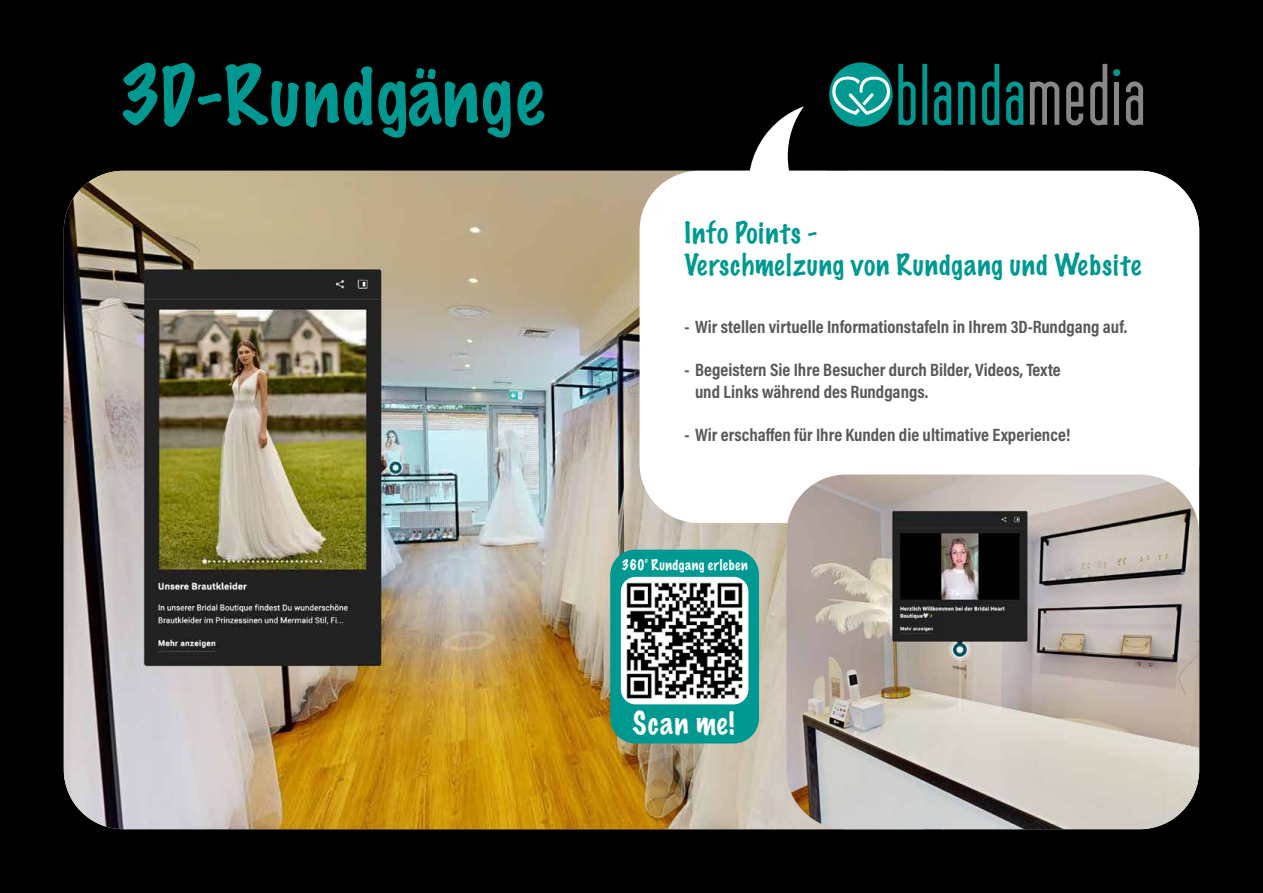
<style>
.page{position:relative;width:1263px;height:893px;background:#000}
.page>*{position:absolute;margin:0;border:0;box-sizing:border-box;transform-origin:0 0}
.t1{font:100 75px "Marker Felt";letter-spacing:.03em;color:#009992}
.t2{font:100 28.65px "Marker Felt";letter-spacing:.04em;color:#fff}
.t3{font:100 27px/32.4px "Marker Felt";letter-spacing:.04em;color:#009992}
.t4{font:18px/21.6px "Acumin Variable Concept";color:#58585a}
.t5{font:100 13.5px "Marker Felt";letter-spacing:.04em;color:#fff}
</style>
<div class="page">
<img style="left:64px;top:171px;width:722px;height:658px">
<div style="left:639px;top:171px;width:560px;height:352px;background:#fff;border-radius:60px"></div>
<svg style="left:1030px;top:81px;width:29px;height:44px"></svg>
<svg style="left:1066px;top:81px;width:17px;height:44px"></svg>
<svg style="left:1090px;top:64px;width:17px;height:61px"></svg>
<svg style="left:1113px;top:69px;width:7px;height:7px"></svg>
<div style="left:1114px;top:82px;width:5px;height:43px;background:#868786"></div>
<svg style="left:1126px;top:81px;width:17px;height:44px"></svg>
<svg style="left:737px;top:64px;width:286px;height:107px"></svg>
<img style="left:786px;top:474px;width:413px;height:355px">
<div style="left:610px;top:550px;width:149px;height:193px;background:#009992;border-radius:25px"></div>
<img style="left:621px;top:577px;width:127px;height:127px">
<h1 class="t1" style="left:119px;top:36px;width:427px">3D-Rundgänge</h1>
<h3 class="t3" style="left:685px;top:216px;width:458px">Info Points -<br>Verschmelzung von Rundgang und Website</h3>
<p class="t4" style="left:685px;top:315px;width:444px">- Wir stellen virtuelle Informationstafeln in Ihrem 3D-Rundgang auf.</p>
<p class="t4" style="left:695px;top:359px;width:367px;text-indent:-10px">- Begeistern Sie Ihre Besucher durch Bilder, Videos, Texte und Links während des Rundgangs.</p>
<p class="t4" style="left:685px;top:423px;width:387px">- Wir erschaffen für Ihre Kunden die ultimative Experience!</p>
<p class="t5" style="left:622px;top:554px;width:127px">360° Rundgang erleben</p>
<h2 class="t2" style="left:632px;top:700px;width:103px">Scan me!</h2>
</div>
